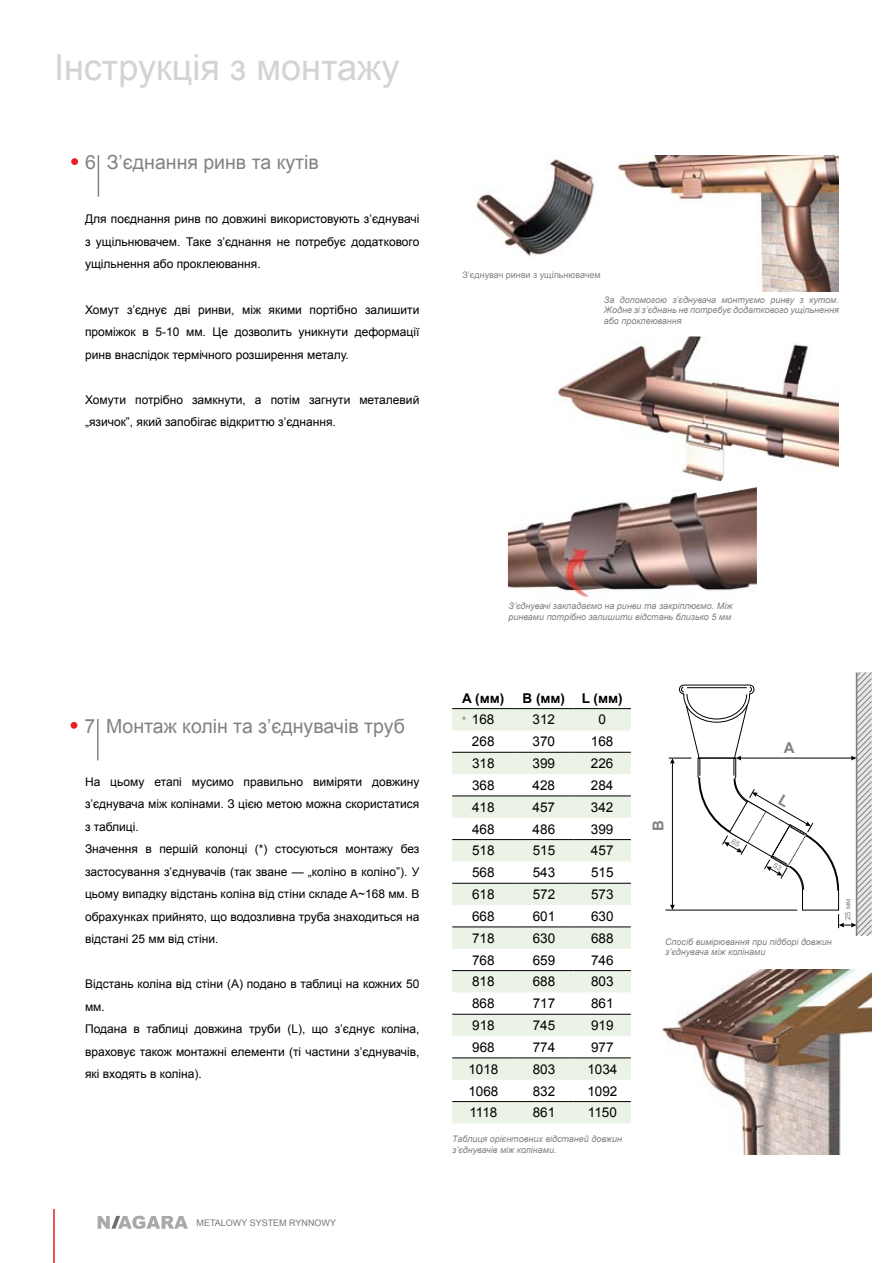
<style>
.page{position:relative;width:893px;height:1263px;background:#fff}
.page>*{position:absolute;margin:0;border:0;box-sizing:border-box;transform-origin:0 0}
.t1{font:36px "Arial";color:#d1d3d4}
.t2{font:19.5px "Arial";color:#808285}
.t3{font:700 15px "Arial";color:#808285}
.t4{font:13.5px "Arial";color:#000}
.t5{font:700 13.5px "Arial";color:#000}
.t6{font:12px/22.5px "Arial";color:#000}
.t7{font:italic 12px "Arial";color:#808285}
.t8{font:italic 9px/10.8px "Arial";color:#808285}
.t9{font:9px "Arial";color:#808285}
.t10{font:9px "Arial";color:#77787b}
.t11{font:7.5px "Arial";color:#808285}
</style>
<div class="page">
<svg style="left:98px;top:1216px;width:90px;height:13px"></svg>
<img style="left:476px;top:158px;width:121px;height:99px">
<hr style="left:53px;top:1209px;width:2px;height:54px;background:#ed1c24">
<svg style="left:452px;top:709px;width:179px;height:414px;fill:#eaf3e6"></svg>
<hr style="left:452px;top:708px;width:62px;height:1px;background:#000">
<hr style="left:514px;top:708px;width:59px;height:1px;background:#000">
<hr style="left:573px;top:708px;width:58px;height:1px;background:#000">
<hr style="left:452px;top:752px;width:62px;height:1px;background:#000">
<hr style="left:514px;top:752px;width:59px;height:1px;background:#000">
<hr style="left:573px;top:752px;width:58px;height:1px;background:#000">
<hr style="left:452px;top:796px;width:62px;height:1px;background:#000">
<hr style="left:514px;top:796px;width:59px;height:1px;background:#000">
<hr style="left:573px;top:796px;width:58px;height:1px;background:#000">
<hr style="left:452px;top:839px;width:62px;height:1px;background:#000">
<hr style="left:514px;top:839px;width:59px;height:1px;background:#000">
<hr style="left:573px;top:839px;width:58px;height:1px;background:#000">
<hr style="left:452px;top:883px;width:62px;height:1px;background:#000">
<hr style="left:514px;top:883px;width:59px;height:1px;background:#000">
<hr style="left:573px;top:883px;width:58px;height:1px;background:#000">
<hr style="left:452px;top:927px;width:62px;height:1px;background:#000">
<hr style="left:514px;top:927px;width:59px;height:1px;background:#000">
<hr style="left:573px;top:927px;width:58px;height:1px;background:#000">
<hr style="left:452px;top:970px;width:62px;height:1px;background:#000">
<hr style="left:514px;top:970px;width:59px;height:1px;background:#000">
<hr style="left:573px;top:970px;width:58px;height:1px;background:#000">
<hr style="left:452px;top:1014px;width:62px;height:1px;background:#000">
<hr style="left:514px;top:1014px;width:59px;height:1px;background:#000">
<hr style="left:573px;top:1014px;width:58px;height:1px;background:#000">
<hr style="left:452px;top:1058px;width:62px;height:1px;background:#000">
<hr style="left:514px;top:1058px;width:59px;height:1px;background:#000">
<hr style="left:573px;top:1058px;width:58px;height:1px;background:#000">
<hr style="left:452px;top:1101px;width:62px;height:1px;background:#000">
<hr style="left:514px;top:1101px;width:59px;height:1px;background:#000">
<hr style="left:573px;top:1101px;width:58px;height:1px;background:#000">
<div style="left:71px;top:158px;width:7px;height:7px;background:#ed1c24;border-radius:50%"></div>
<hr style="left:98px;top:155px;width:1px;height:42px;background:#808285">
<div style="left:71px;top:722px;width:6px;height:7px;background:#ed1c24;border-radius:50%"></div>
<hr style="left:97px;top:719px;width:2px;height:41px;background:#808285">
<img style="left:661px;top:969px;width:211px;height:185px">
<img style="left:508px;top:487px;width:249px;height:111px">
<img style="left:556px;top:336px;width:283px;height:146px">
<img style="left:618px;top:155px;width:221px;height:136px">
<svg style="left:665px;top:672px;width:207px;height:263px"></svg>
<h1 class="t1" style="left:54px;top:44px;width:347px">Інструкція з монтажу</h1>
<h2 class="t2" style="left:85px;top:150px;width:235px">6 З’єднання ринв та кутів</h2>
<p class="t6" style="left:85px;top:208px;width:336px;text-align:justify">Для поєднання ринв по довжині використовують з’єднувачі з ущільнювачем. Таке з’єднання не потребує додаткового ущільнення або проклеювання.</p>
<p class="t6" style="left:85px;top:298px;width:336px;text-align:justify">Хомут з’єднує дві ринви, між якими портібно залишити проміжок в 5-10 мм. Це дозволить уникнути деформації ринв внаслідок термічного розширення металу.</p>
<p class="t6" style="left:85px;top:388px;width:336px">Хомути потрібно замкнути, a потім загнути металевий „язичок”, який запобігає відкриттю з’єднання.</p>
<p class="t9" style="left:462px;top:269px;width:140px">З’єднувач ринви з ущільнювачем</p>
<p class="t8" style="left:604px;top:294px;width:237px;text-align:justify">За допомогою з’єднувача монтуємо ринву з кутом.<br>Жодне зі з’єднань не потребує додаткового ущільнення або проклеювання</p>
<h2 class="t2" style="left:84px;top:713px;width:322px">7 Монтаж колін та з’єднувачів труб</h2>
<p class="t6" style="left:85px;top:770px;width:336px">На цьому етапі мусимо правильно виміряти довжину з’єднувача між колінами. З цією метою можна скористатися з таблиці.<br>Значення в першій колонці (*) стосуються монтажу без застосування з’єднувачів (так зване — „коліно в коліно”). У цьому випадку відстань коліна від стіни складе A~168 мм. В обрахунках прийнято, що водозливна труба знаходиться на відстані 25 мм від стіни.</p>
<p class="t6" style="left:85px;top:973px;width:336px">Відстань коліна від стіни (A) подано в таблиці на кожних 50 мм.<br>Подана в таблиці довжина труби (L), що з’єднує коліна, враховує також монтажні елементи (ті частини з’єднувачів, які входять в коліна).</p>
<p class="t10" style="left:197px;top:1217px;width:141px">METALOWY SYSTEM RYNNOWY</p>
<p class="t8" style="left:508px;top:601px;width:226px">З’єднувачі закладаємо на ринви та закріплюємо. Між ринвами потрібно залишити відстань близько 5 мм</p>
<p class="t5" style="left:462px;top:689px;width:43px">A (мм)</p>
<p class="t5" style="left:523px;top:689px;width:101px">B (мм) L (мм)</p>
<p class="t4" style="left:472px;top:711px;width:24px">168</p>
<p class="t4" style="left:533px;top:711px;width:24px">312</p>
<p class="t4" style="left:598px;top:711px;width:9px">0</p>
<p class="t4" style="left:472px;top:733px;width:24px">268</p>
<p class="t4" style="left:533px;top:733px;width:24px">370</p>
<p class="t4" style="left:591px;top:733px;width:24px">168</p>
<p class="t4" style="left:472px;top:754px;width:24px">318</p>
<p class="t4" style="left:533px;top:754px;width:24px">399</p>
<p class="t4" style="left:591px;top:754px;width:24px">226</p>
<p class="t4" style="left:472px;top:776px;width:24px">368</p>
<p class="t4" style="left:533px;top:776px;width:24px">428</p>
<p class="t4" style="left:591px;top:776px;width:24px">284</p>
<p class="t4" style="left:472px;top:798px;width:24px">418</p>
<p class="t4" style="left:533px;top:798px;width:24px">457</p>
<p class="t4" style="left:591px;top:798px;width:24px">342</p>
<p class="t4" style="left:472px;top:820px;width:24px">468</p>
<p class="t4" style="left:533px;top:820px;width:24px">486</p>
<p class="t4" style="left:591px;top:820px;width:24px">399</p>
<p class="t4" style="left:472px;top:842px;width:24px">518</p>
<p class="t4" style="left:533px;top:842px;width:24px">515</p>
<p class="t4" style="left:591px;top:842px;width:24px">457</p>
<p class="t4" style="left:472px;top:864px;width:24px">568</p>
<p class="t4" style="left:533px;top:864px;width:24px">543</p>
<p class="t4" style="left:591px;top:864px;width:24px">515</p>
<p class="t4" style="left:472px;top:885px;width:24px">618</p>
<p class="t4" style="left:533px;top:885px;width:24px">572</p>
<p class="t4" style="left:591px;top:885px;width:24px">573</p>
<p class="t4" style="left:472px;top:907px;width:24px">668</p>
<p class="t4" style="left:533px;top:907px;width:24px">601</p>
<p class="t4" style="left:591px;top:907px;width:24px">630</p>
<p class="t4" style="left:472px;top:929px;width:24px">718</p>
<p class="t4" style="left:533px;top:929px;width:24px">630</p>
<p class="t4" style="left:591px;top:929px;width:24px">688</p>
<p class="t4" style="left:472px;top:951px;width:24px">768</p>
<p class="t4" style="left:533px;top:951px;width:24px">659</p>
<p class="t4" style="left:591px;top:951px;width:24px">746</p>
<p class="t4" style="left:472px;top:973px;width:24px">818</p>
<p class="t4" style="left:533px;top:973px;width:24px">688</p>
<p class="t4" style="left:591px;top:973px;width:24px">803</p>
<p class="t4" style="left:472px;top:995px;width:24px">868</p>
<p class="t4" style="left:533px;top:995px;width:24px">717</p>
<p class="t4" style="left:591px;top:995px;width:24px">861</p>
<p class="t4" style="left:472px;top:1016px;width:24px">918</p>
<p class="t4" style="left:533px;top:1016px;width:24px">745</p>
<p class="t4" style="left:591px;top:1016px;width:24px">919</p>
<p class="t4" style="left:472px;top:1038px;width:24px">968</p>
<p class="t4" style="left:533px;top:1038px;width:24px">774</p>
<p class="t4" style="left:591px;top:1038px;width:24px">977</p>
<p class="t4" style="left:468px;top:1060px;width:32px">1018</p>
<p class="t4" style="left:533px;top:1060px;width:24px">803</p>
<p class="t4" style="left:587px;top:1060px;width:32px">1034</p>
<p class="t4" style="left:468px;top:1082px;width:32px">1068</p>
<p class="t4" style="left:533px;top:1082px;width:24px">832</p>
<p class="t4" style="left:587px;top:1082px;width:32px">1092</p>
<p class="t4" style="left:469px;top:1104px;width:30px">1118</p>
<p class="t4" style="left:533px;top:1104px;width:24px">861</p>
<p class="t4" style="left:588px;top:1104px;width:31px">1150</p>
<p class="t8" style="left:452px;top:1133px;width:171px">Таблиця орієнтовних відстаней довжин з’єднувачів між колінами.</p>
<p class="t7" style="left:461px;top:713px;width:6px">*</p>
<p class="t3" style="left:648px;top:831px;width:12px;rotate:-90deg">B</p>
<p class="t3" style="left:784px;top:738px;width:12px">A</p>
<p class="t8" style="left:665px;top:936px;width:168px">Спосіб вимірювання при підборі довжин з’єднувача між колінами</p>
<p class="t11" style="left:843px;top:920px;width:22px;rotate:-90deg">25 мм</p>
</div>
